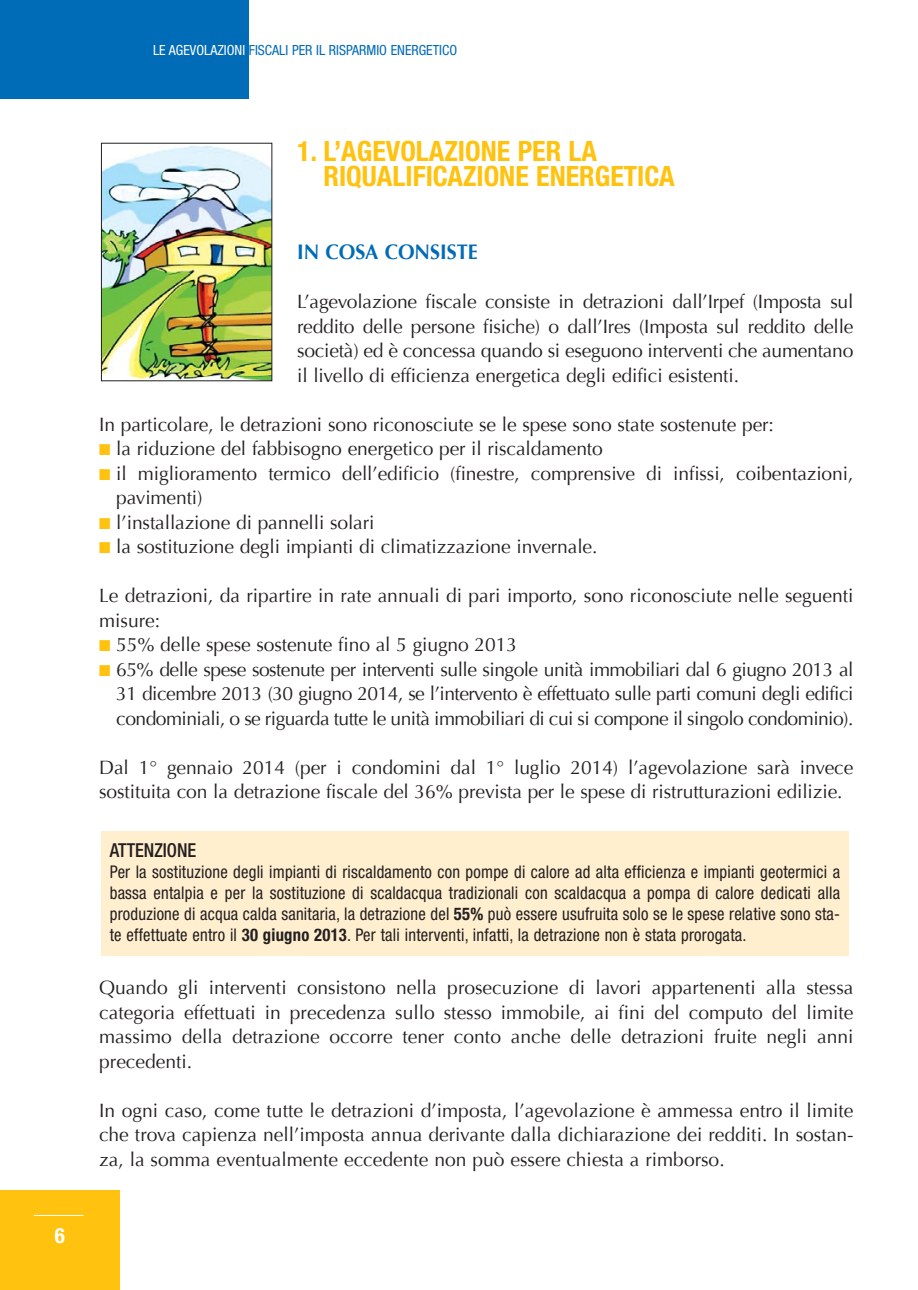
<style>
.page{position:relative;width:918px;height:1290px;background:#fff}
.page>*{position:absolute;margin:0;border:0;box-sizing:border-box;transform-origin:0 0}
.t1{font:700 condensed 28px/24.5px "Helvetica Neue";color:#ffc20e}
.t2{font:700 21px "Optima";color:#006bb6;scale:.95 1}
.t3{font:700 condensed 21px "Helvetica Neue";color:#fff}
.t4{font:19.25px/24.5px "Optima";letter-spacing:-.005em;color:#231f20;text-align:justify}
.t5{font:500 condensed 19.25px "Helvetica Neue";color:#231f20;scale:.95 1}
.t6{font:condensed 17.5px/21px "Helvetica Neue";letter-spacing:.015em;color:#231f20;text-align:justify;scale:.95 1}
.t7{font:condensed 14px "Helvetica Neue";color:#006bb6}
.s1{color:#fff}
.s2{color:#ffc20e}
.s3{font-weight:700}
</style>
<div class="page">
<img style="left:103px;top:146px;width:167px;height:233px">
<div style="left:101px;top:143px;width:171px;height:238px;border:1px solid #231f20"></div>
<div style="left:101px;top:831px;width:748px;height:124px;background:#ffefcf"></div>
<div style="left:0;top:1190px;width:119px;height:100px;background:#ffc20e"></div>
<hr style="left:34px;top:1215px;width:50px;height:1px;background:#fff">
<div style="left:0;top:0;width:248px;height:99px;background:#006bb6"></div>
<p class="t3" style="left:55px;top:1227px;width:12px">6</p>
<p class="t7" style="left:153px;top:45px;width:305px"><span class="s1">LE AGEVOLAZIONI</span> FISCALI PER IL RISPARMIO ENERGETICO</p>
<h1 class="t1" style="left:323px;top:141px;width:352px;text-indent:-26px">1. L’AGEVOLAZIONE PER LA<br>RIQUALIFICAZIONE ENERGETICA</h1>
<p class="t2" style="left:297px;top:240px;width:192px">IN COSA CONSISTE</p>
<p class="t4" style="left:297px;top:289px;width:558px">L’agevolazione fiscale consiste in detrazioni dall’Irpef (Imposta sul reddito delle persone fisiche) o dall’Ires (Imposta sul reddito delle società) ed è concessa quando si eseguono interventi che aumentano il livello di efficienza energetica degli edifici esistenti.</p>
<p class="t4" style="left:99px;top:412px;width:676px">In particolare, le detrazioni sono riconosciute se le spese sono state sostenute per:</p>
<p class="t4" style="left:99px;top:436px;width:505px"><span class="s2">■</span> la riduzione del fabbisogno energetico per il riscaldamento</p>
<p class="t4" style="left:116px;top:461px;width:738px;text-indent:-17px"><span class="s2">■</span> il miglioramento termico dell’edificio (finestre, comprensive di infissi, coibentazioni, pavimenti)</p>
<p class="t4" style="left:99px;top:510px;width:277px"><span class="s2">■</span> l’installazione di pannelli solari</p>
<p class="t4" style="left:99px;top:534px;width:500px"><span class="s2">■</span> la sostituzione degli impianti di climatizzazione invernale.</p>
<p class="t4" style="left:99px;top:583px;width:756px">Le detrazioni, da ripartire in rate annuali di pari importo, sono riconosciute nelle seguenti misure:</p>
<p class="t4" style="left:99px;top:632px;width:419px"><span class="s2">■</span> 55% delle spese sostenute fino al 5 giugno 2013</p>
<p class="t4" style="left:116px;top:657px;width:738px;text-indent:-17px"><span class="s2">■</span> 65% delle spese sostenute per interventi sulle singole unità immobiliari dal 6 giugno 2013 al 31 dicembre 2013 (30 giugno 2014, se l’intervento è effettuato sulle parti comuni degli edifici condominiali, o se riguarda tutte le unità immobiliari di cui si compone il singolo condominio).</p>
<p class="t4" style="left:99px;top:755px;width:755px">Dal 1° gennaio 2014 (per i condomini dal 1° luglio 2014) l’agevolazione sarà invece sostituita con la detrazione fiscale del 36% prevista per le spese di ristrutturazioni edilizie.</p>
<p class="t5" style="left:110px;top:843px;width:93px">ATTENZIONE</p>
<p class="t6" style="left:110px;top:862px;width:770px">Per la sostituzione degli impianti di riscaldamento con pompe di calore ad alta efficienza e impianti geotermici a bassa entalpia e per la sostituzione di scaldacqua tradizionali con scaldacqua a pompa di calore dedicati alla produzione di acqua calda sanitaria, la detrazione del <span class="s3">55%</span> può essere usufruita solo se le spese relative sono sta&shy;te effettuate entro il <span class="s3">30 giugno 2013</span>. Per tali interventi, infatti, la detrazione non è stata prorogata.</p>
<p class="t4" style="left:99px;top:975px;width:756px">Quando gli interventi consistono nella prosecuzione di lavori appartenenti alla stessa categoria effettuati in precedenza sullo stesso immobile, ai fini del computo del limite massimo della detrazione occorre tener conto anche delle detrazioni fruite negli anni precedenti.</p>
<p class="t4" style="left:99px;top:1098px;width:756px">In ogni caso, come tutte le detrazioni d’imposta, l’agevolazione è ammessa entro il limite che trova capienza nell’imposta annua derivante dalla dichiarazione dei redditi. In sostan&shy;za, la somma eventualmente eccedente non può essere chiesta a rimborso.</p>
</div>
